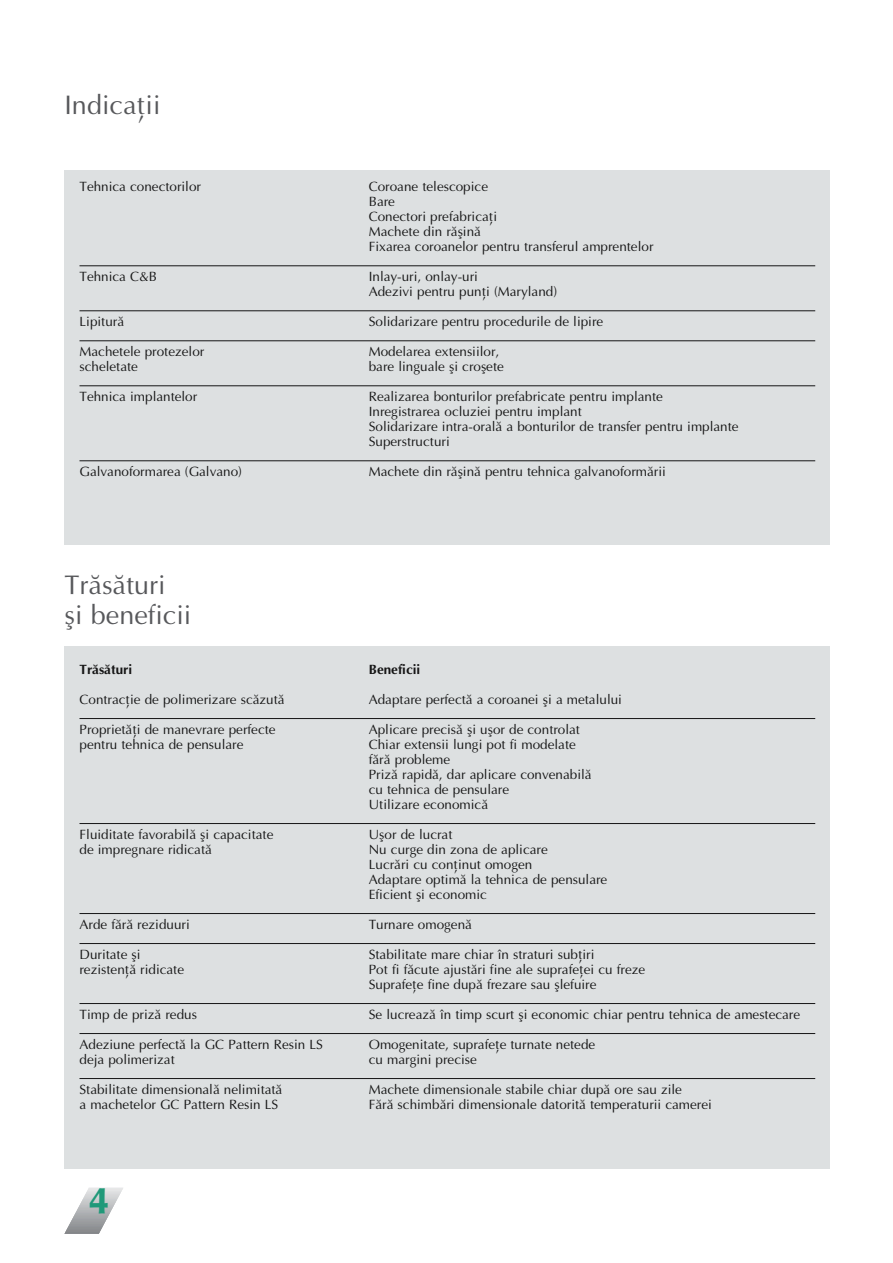
<style>
.page{position:relative;width:893px;height:1263px;background:#fff}
.page>*{position:absolute;margin:0;border:0;box-sizing:border-box;transform-origin:0 0}
.t1{font:700 36px "Optima BQ";color:#209979}
.t2{font:27px/30px "Optima L ROM";color:#57585b}
.t3{font:13.5px/15px "Optima L ROM";color:#151515}
.t4{font:13.5px "Optima Bold L ROM";color:#151515}
</style>
<div class="page">
<div style="left:64px;top:170px;width:766px;height:374px;background:#dde0e1"></div>
<div style="left:64px;top:646px;width:766px;height:523px;background:#dde0e1"></div>
<hr style="left:64px;top:1234px;width:36px;height:1px;background:#828487">
<hr style="left:64px;top:1233px;width:37px;height:1px;background:#838589">
<hr style="left:64px;top:1232px;width:37px;height:1px;background:#86878b">
<hr style="left:64px;top:1231px;width:38px;height:1px;background:#88898c">
<hr style="left:65px;top:1230px;width:37px;height:1px;background:#8a8b8d">
<hr style="left:65px;top:1229px;width:38px;height:1px;background:#8b8d90">
<hr style="left:66px;top:1228px;width:37px;height:1px;background:#8d8f92">
<hr style="left:66px;top:1227px;width:38px;height:1px;background:#8e9093">
<hr style="left:67px;top:1226px;width:38px;height:1px;background:#919398">
<hr style="left:67px;top:1225px;width:38px;height:1px;background:#939599">
<hr style="left:68px;top:1224px;width:37px;height:1px;background:#95979b">
<hr style="left:68px;top:1223px;width:38px;height:1px;background:#96989c">
<hr style="left:69px;top:1223px;width:37px;height:1px;background:#9a9b9c">
<hr style="left:69px;top:1222px;width:38px;height:1px;background:#9a9b9e">
<hr style="left:69px;top:1221px;width:38px;height:1px;background:#9b9c9f">
<hr style="left:70px;top:1220px;width:38px;height:1px;background:#9da0a4">
<hr style="left:71px;top:1219px;width:37px;height:1px;background:#9fa1a5">
<hr style="left:71px;top:1218px;width:38px;height:1px;background:#a2a4a9">
<hr style="left:72px;top:1217px;width:37px;height:1px;background:#a4a8aa">
<hr style="left:72px;top:1216px;width:38px;height:1px;background:#a8a9ab">
<hr style="left:73px;top:1215px;width:37px;height:1px;background:#a9aaad">
<hr style="left:73px;top:1214px;width:38px;height:1px;background:#a9adae">
<hr style="left:74px;top:1213px;width:37px;height:1px;background:#acaeb3">
<hr style="left:74px;top:1212px;width:38px;height:1px;background:#afb1b4">
<hr style="left:75px;top:1211px;width:37px;height:1px;background:#b4b5b7">
<hr style="left:75px;top:1210px;width:38px;height:1px;background:#b4b5b7">
<hr style="left:76px;top:1209px;width:37px;height:1px;background:#b7b9bb">
<hr style="left:76px;top:1208px;width:38px;height:1px;background:#b9b8bb">
<hr style="left:77px;top:1207px;width:38px;height:1px;background:#bbbdc1">
<hr style="left:78px;top:1206px;width:37px;height:1px;background:#bebec2">
<hr style="left:78px;top:1205px;width:38px;height:1px;background:#bfc2c4">
<hr style="left:78px;top:1204px;width:38px;height:1px;background:#c0c4c5">
<hr style="left:79px;top:1203px;width:38px;height:1px;background:#c6c6c8">
<hr style="left:80px;top:1202px;width:37px;height:1px;background:#c7c8c9">
<hr style="left:80px;top:1201px;width:38px;height:1px;background:#c9cbcd">
<hr style="left:81px;top:1200px;width:37px;height:1px;background:#cacdce">
<hr style="left:81px;top:1199px;width:38px;height:1px;background:#ccced2">
<hr style="left:82px;top:1198px;width:37px;height:1px;background:#d2d2d4">
<hr style="left:82px;top:1197px;width:38px;height:1px;background:#d1d4d5">
<hr style="left:83px;top:1196px;width:37px;height:1px;background:#d6d7d8">
<hr style="left:83px;top:1195px;width:38px;height:1px;background:#d7d7d8">
<hr style="left:84px;top:1194px;width:37px;height:1px;background:#d9d9db">
<hr style="left:84px;top:1193px;width:38px;height:1px;background:#dadbdc">
<hr style="left:85px;top:1193px;width:37px;height:1px;background:#dcdde0">
<hr style="left:85px;top:1192px;width:37px;height:1px;background:#dde0e1">
<hr style="left:85px;top:1191px;width:38px;height:1px;background:#e0e1e2">
<hr style="left:86px;top:1190px;width:37px;height:1px;background:#e4e6e6">
<hr style="left:87px;top:1189px;width:36px;height:1px;background:#e7e5e7">
<hr style="left:87px;top:1188px;width:36px;height:1px;background:#e8eae9">
<hr style="left:79px;top:718px;width:736px;height:1px;background:#151515">
<hr style="left:79px;top:823px;width:736px;height:1px;background:#151515">
<hr style="left:79px;top:913px;width:736px;height:1px;background:#151515">
<hr style="left:79px;top:943px;width:736px;height:1px;background:#151515">
<hr style="left:79px;top:1003px;width:736px;height:1px;background:#151515">
<hr style="left:79px;top:1033px;width:736px;height:1px;background:#151515">
<hr style="left:79px;top:1078px;width:736px;height:1px;background:#151515">
<hr style="left:79px;top:266px;width:736px;height:1px;background:#151515">
<hr style="left:79px;top:311px;width:736px;height:1px;background:#151515">
<hr style="left:79px;top:341px;width:736px;height:1px;background:#151515">
<hr style="left:79px;top:386px;width:736px;height:1px;background:#151515">
<hr style="left:79px;top:461px;width:736px;height:1px;background:#151515">
<h2 class="t2" style="left:64px;top:94px;width:98px">Indicañii</h2>
<p class="t3" style="left:79px;top:181px;width:123px">Tehnica conectorilor</p>
<p class="t3" style="left:369px;top:181px;width:286px">Coroane telescopice<br>Bare<br>Conectori prefabricañi<br>Machete din rãºinã<br>Fixarea coroanelor pentru transferul amprentelor</p>
<p class="t3" style="left:79px;top:271px;width:79px">Tehnica C&amp;B</p>
<p class="t3" style="left:369px;top:271px;width:190px">Inlay-uri, onlay-uri<br>Adezivi pentru punñi (Maryland)</p>
<p class="t3" style="left:79px;top:316px;width:46px">Lipiturã</p>
<p class="t3" style="left:369px;top:316px;width:236px">Solidarizare pentru procedurile de lipire</p>
<p class="t3" style="left:79px;top:346px;width:126px">Machetele protezelor</p>
<p class="t3" style="left:369px;top:346px;width:132px">Modelarea extensiilor,</p>
<p class="t3" style="left:79px;top:361px;width:60px">scheletate</p>
<p class="t3" style="left:369px;top:361px;width:137px">bare linguale ºi croºete</p>
<p class="t3" style="left:79px;top:391px;width:119px">Tehnica implantelor</p>
<p class="t3" style="left:369px;top:391px;width:371px">Realizarea bonturilor prefabricate pentru implante<br>Inregistrarea ocluziei pentru implant<br>Solidarizare intra-oralã a bonturilor de transfer pentru implante Superstructuri</p>
<p class="t3" style="left:79px;top:466px;width:164px">Galvanoformarea (Galvano)</p>
<p class="t3" style="left:369px;top:466px;width:298px">Machete din rãºinã pentru tehnica galvanoformãrii</p>
<h2 class="t2" style="left:64px;top:574px;width:128px">Trãsãturi<br>ºi beneficii</h2>
<p class="t4" style="left:79px;top:664px;width:54px">Trãsãturi</p>
<p class="t4" style="left:369px;top:664px;width:53px">Beneficii</p>
<p class="t3" style="left:79px;top:694px;width:207px">Contracñie de polimerizare scãzutã</p>
<p class="t3" style="left:369px;top:694px;width:255px">Adaptare perfectã a coroanei ºi a metalului</p>
<p class="t3" style="left:79px;top:724px;width:198px">Proprietãñi de manevrare perfecte</p>
<p class="t3" style="left:369px;top:724px;width:213px">Aplicare precisã ºi uºor de controlat</p>
<p class="t3" style="left:79px;top:739px;width:165px">pentru tehnica de pensulare</p>
<p class="t3" style="left:369px;top:739px;width:224px">Chiar extensii lungi pot fi modelate fãrã probleme<br>Prizã rapidã, dar aplicare convenabilã cu tehnica de pensulare<br>Utilizare economicã</p>
<p class="t3" style="left:79px;top:829px;width:195px">Fluiditate favorabilã ºi capacitate</p>
<p class="t3" style="left:369px;top:829px;width:85px">Uºor de lucrat</p>
<p class="t3" style="left:79px;top:844px;width:134px">de impregnare ridicatã</p>
<p class="t3" style="left:369px;top:844px;width:240px">Nu curge din zona de aplicare<br>Lucrãri cu conñinut omogen<br>Adaptare optimã la tehnica de pensulare<br>Eficient ºi economic</p>
<p class="t3" style="left:79px;top:919px;width:112px">Arde fãrã reziduuri</p>
<p class="t3" style="left:369px;top:919px;width:105px">Turnare omogenã</p>
<p class="t3" style="left:79px;top:949px;width:63px">Duritate ºi</p>
<p class="t3" style="left:369px;top:949px;width:227px">Stabilitate mare chiar în straturi subñiri</p>
<p class="t3" style="left:79px;top:964px;width:106px">rezistenñã ridicate</p>
<p class="t3" style="left:369px;top:964px;width:278px">Pot fi fãcute ajustãri fine ale suprafeñei cu freze<br>Suprafeñe fine dupã frezare sau ºlefuire</p>
<p class="t3" style="left:79px;top:1009px;width:119px">Timp de prizã redus</p>
<p class="t3" style="left:369px;top:1009px;width:433px">Se lucreazã în timp scurt ºi economic chiar pentru tehnica de amestecare</p>
<p class="t3" style="left:79px;top:1039px;width:245px">Adeziune perfectã la GC Pattern Resin LS</p>
<p class="t3" style="left:369px;top:1039px;width:228px">Omogenitate, suprafeñe turnate netede</p>
<p class="t3" style="left:79px;top:1054px;width:97px">deja polimerizat</p>
<p class="t3" style="left:369px;top:1054px;width:109px">cu margini precise</p>
<p class="t3" style="left:79px;top:1084px;width:204px">Stabilitate dimensionalã nelimitatã</p>
<p class="t3" style="left:369px;top:1084px;width:315px">Machete dimensionale stabile chiar dupã ore sau zile</p>
<p class="t3" style="left:79px;top:1099px;width:200px">a machetelor GC Pattern Resin LS</p>
<p class="t3" style="left:369px;top:1099px;width:345px">Fãrã schimbãri dimensionale datoritã temperaturii camerei</p>
<h1 class="t1" style="left:89px;top:1186px;width:21px">4</h1>
</div>
